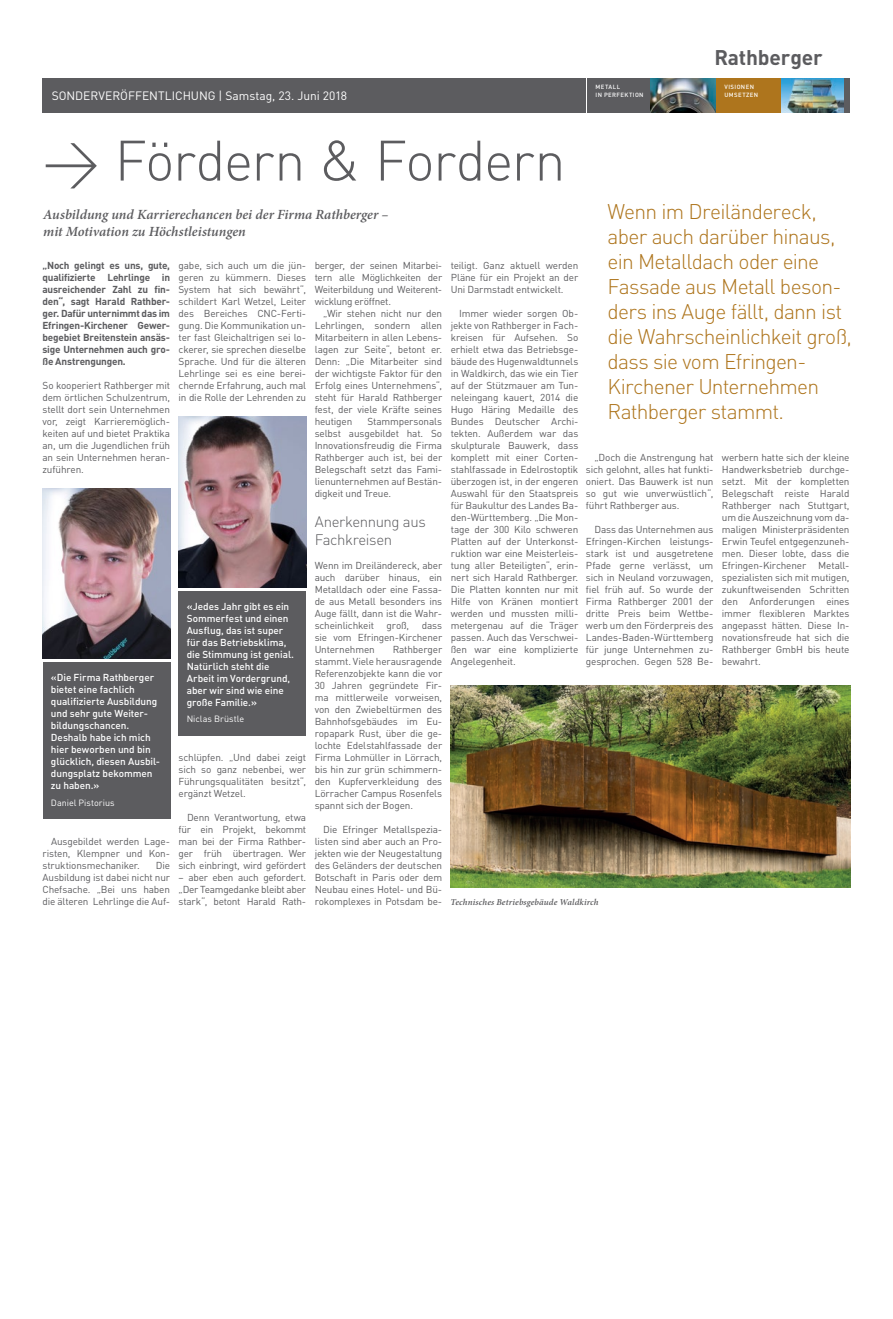
<style>
.page{position:relative;width:893px;height:1319px;background:#fff}
.page>*{position:absolute;margin:0;border:0;box-sizing:border-box;transform-origin:0 0}
.t1{font:300 56px "DIN";letter-spacing:-.03em;color:#5c5c5f}
.t2{font:300 21px/25px "DIN";letter-spacing:-.035em;color:#ae751d}
.t3{font:700 21px "DIN";letter-spacing:-.01em;color:#5c5c5f}
.t4{font:15px/18px "DIN Light Alternate";letter-spacing:-.03em;color:#5c5c5f}
.t5{font:italic 600 14px/16.8px "Minion Pro";color:#5c5c5f}
.t6{font:12px "DIN";letter-spacing:-.005em;color:#fff}
.t7{font:10px/12px "DIN";letter-spacing:-.015em;color:#5c5c5f;text-align:justify}
.t8{font:10px/12px "DIN Medium Alternate";letter-spacing:-.005em;color:#fff}
.t9{font:700 10px/12px "DIN";letter-spacing:-.025em;color:#5c5c5f;text-align:justify}
.t10{font:italic 600 9px "Minion Pro";letter-spacing:.015em;color:#5c5c5f}
.t11{font:9px "DIN";color:#fff}
.t12{font:500 6px/8px "DIN";letter-spacing:.07em;color:#fff}
</style>
<div class="page">
<div style="left:179px;top:591px;width:127px;height:145px;background:#5c5c5f"></div>
<img style="left:179px;top:417px;width:127px;height:170px">
<div style="left:43px;top:662px;width:127px;height:156px;background:#5c5c5f"></div>
<img style="left:43px;top:488px;width:127px;height:170px">
<img style="left:451px;top:685px;width:399px;height:202px">
<div style="left:587px;top:78px;width:65px;height:34px;background:#5c5c5f"></div>
<div style="left:43px;top:78px;width:543px;height:34px;background:#5c5c5f"></div>
<img style="left:780px;top:78px;width:64px;height:34px">
<img style="left:651px;top:78px;width:64px;height:34px">
<div style="left:716px;top:78px;width:64px;height:34px;background:#ae751d"></div>
<div style="left:844px;top:78px;width:6px;height:34px;background:#5c5c5f"></div>
<p class="t6" style="left:52px;top:88px;width:297px">SONDERVERÖFFENTLICHUNG | Samstag, 23. Juni 2018</p>
<h1 class="t1" style="left:43px;top:126px;width:525px">&gt; Fördern &amp; Fordern</h1>
<h2 class="t3" style="left:714px;top:44px;width:110px">Rathberger</h2>
<p class="t12" style="left:596px;top:82px;width:50px">METALL<br>IN PERFEKTION</p>
<p class="t12" style="left:724px;top:82px;width:35px">VISIONEN<br>UMSETZEN</p>
<h3 class="t5" style="left:43px;top:206px;width:347px">Ausbildung und Karrierechancen bei der Firma Rathberger – mit Motivation zu Höchstleistungen</h3>
<p class="t9" style="left:43px;top:259px;width:129px">„Noch gelingt es uns, gute, qualifizierte Lehrlinge in ausreichender Zahl zu fin&shy;den“, sagt Harald Rathber&shy;ger. Dafür unternimmt das im Efringen-Kirchener Gewer&shy;begebiet Breitenstein ansäs&shy;sige Unternehmen auch gro&shy;ße Anstrengungen.</p>
<p class="t7" style="left:43px;top:379px;width:129px">So kooperiert Rathberger mit dem örtlichen Schulzentrum, stellt dort sein Unternehmen vor, zeigt Karrieremöglich&shy;keiten auf und bietet Praktika an, um die Jugendlichen früh an sein Unternehmen heran&shy;zuführen.</p>
<p class="t8" style="left:51px;top:670px;width:111px">«Die Firma Rathberger bietet eine fachlich qualifizierte Ausbildung und sehr gute Weiter&shy;bildungschancen.<br>Deshalb habe ich mich hier beworben und bin glücklich, diesen Ausbil&shy;dungsplatz bekommen zu haben.»</p>
<p class="t11" style="left:51px;top:796px;width:65px">Daniel Pistorius</p>
<p class="t7" style="left:43px;top:835px;width:129px;text-indent:8px">Ausgebildet werden Lage&shy;risten, Klempner und Kon&shy;struktionsmechaniker.</p>
<p class="t7" style="left:43px;top:859px;width:129px;text-indent:113px">Die Ausbildung ist dabei nicht nur Chefsache. „Bei uns haben die älteren Lehrlinge die Auf-</p>
<p class="t7" style="left:179px;top:259px;width:129px">gabe, sich auch um die jün&shy;geren zu kümmern. Dieses System hat sich bewährt“, schildert Karl Wetzel, Leiter des Bereiches CNC-Ferti&shy;gung. Die Kommunikation un&shy;ter fast Gleichaltrigen sei lo&shy;ckerer, sie sprechen dieselbe Sprache. Und für die älteren Lehrlinge sei es eine berei&shy;chernde Erfahrung, auch mal in die Rolle der Lehrenden zu</p>
<p class="t8" style="left:187px;top:599px;width:109px">«Jedes Jahr gibt es ein<br>Sommerfest und einen<br>Ausflug, das ist super für das Betriebsklima, die Stimmung ist genial.<br>Natürlich steht die<br>Arbeit im Vordergrund, aber wir sind wie eine große Familie.»</p>
<p class="t11" style="left:187px;top:713px;width:59px">Niclas Brüstle</p>
<p class="t7" style="left:179px;top:751px;width:129px">schlüpfen. „Und dabei zeigt sich so ganz nebenbei, wer Führungsqualitäten besitzt“, ergänzt Wetzel.</p>
<p class="t7" style="left:179px;top:811px;width:129px;text-indent:8px">Denn Verantwortung, etwa für ein Projekt, bekommt man bei der Firma Rathber&shy;ger früh übertragen. Wer sich einbringt, wird gefördert</p>
<p class="t7" style="left:179px;top:871px;width:129px">– aber eben auch gefordert. „Der Teamgedanke bleibt aber stark“, betont Harald Rath-</p>
<p class="t7" style="left:315px;top:259px;width:129px">berger, der seinen Mitarbei&shy;tern alle Möglichkeiten der Weiterbildung und Weiterent&shy;wicklung eröffnet.</p>
<p class="t7" style="left:315px;top:307px;width:129px;text-indent:8px">„Wir stehen nicht nur den Lehrlingen, sondern allen Mitarbeitern in allen Lebens&shy;lagen zur Seite“, betont er.<br>Denn: „Die Mitarbeiter sind der wichtigste Faktor für den Erfolg eines Unternehmens“, steht für Harald Rathberger fest, der viele Kräfte seines heutigen</p>
<p class="t7" style="left:315px;top:415px;width:129px;text-indent:53px">Stammpersonals selbst ausgebildet hat. So Innovationsfreudig die Firma Rathberger auch ist, bei der Belegschaft setzt das Fami&shy;lienunternehmen auf Bestän&shy;digkeit und Treue.</p>
<h3 class="t4" style="left:315px;top:512px;width:113px">Anerkennung aus<br>Fachkreisen</h3>
<p class="t7" style="left:315px;top:559px;width:129px">Wenn im Dreiländereck, aber auch darüber hinaus, ein Metalldach oder eine Fassa&shy;de aus Metall besonders ins Auge fällt, dann ist die Wahr&shy;scheinlichkeit</p>
<p class="t7" style="left:387px;top:619px;width:24px">groß,</p>
<p class="t7" style="left:315px;top:619px;width:129px;text-indent:107px">dass sie vom Efringen-Kirchener Unternehmen</p>
<p class="t7" style="left:315px;top:643px;width:129px;text-indent:78px">Rathberger stammt. Viele herausragende Referenzobjekte kann die vor 30 Jahren gegründete Fir&shy;ma mittlerweile vorweisen, von den Zwiebeltürmen des Bahnhofsgebäudes im Eu&shy;ropapark Rust, über die ge&shy;lochte Edelstahlfassade der Firma Lohmüller in Lörrach, bis hin zur grün schimmern&shy;den Kupferverkleidung des Lörracher Campus Rosenfels spannt sich der Bogen.</p>
<p class="t7" style="left:315px;top:823px;width:129px;text-indent:8px">Die Efringer Metallspezia&shy;listen sind aber auch an Pro&shy;jekten wie der Neugestaltung des Geländers der deutschen Botschaft in Paris oder dem Neubau eines Hotel- und Bü&shy;rokomplexes in Potsdam be-</p>
<h2 class="t2" style="left:608px;top:198px;width:246px">Wenn im Dreiländereck, aber auch darüber hinaus, ein Metalldach oder eine<br>Fassade aus Metall beson&shy;ders ins Auge fällt, dann ist die Wahrscheinlichkeit groß, dass sie vom Efringen-<br>Kirchener Unternehmen<br>Rathberger stammt.</h2>
<p class="t7" style="left:451px;top:259px;width:129px">teiligt. Ganz aktuell werden Pläne für ein Projekt an der Uni Darmstadt entwickelt.</p>
<p class="t7" style="left:451px;top:307px;width:129px;text-indent:8px">Immer wieder sorgen Ob&shy;jekte von Rathberger in Fach&shy;kreisen für Aufsehen. So erhielt etwa das Betriebsge&shy;bäude des Hugenwaldtunnels in Waldkirch, das wie ein Tier auf der Stützmauer am Tun&shy;neleingang kauert, 2014 die Hugo Häring Medaille des Bundes Deutscher Archi&shy;tekten. Außerdem war das skulpturale Bauwerk, dass komplett mit einer Corten&shy;stahlfassade in Edelrostoptik überzogen ist, in der engeren Auswahl für den Staatspreis für Baukultur des Landes Ba&shy;den-Württemberg. „Die Mon&shy;tage der 300 Kilo schweren Platten auf der Unterkonst&shy;ruktion war eine Meisterleis&shy;tung aller Beteiligten“, erin&shy;nert sich Harald Rathberger.<br>Die Platten konnten nur mit Hilfe von Kränen montiert werden und mussten milli&shy;metergenau auf die Träger passen. Auch das Verschwei&shy;ßen war eine komplizierte Angelegenheit.</p>
<p class="t7" style="left:722px;top:451px;width:129px">werbern hatte sich der kleine Handwerksbetrieb durchge&shy;setzt. Mit der kompletten Belegschaft reiste Harald Rathberger nach Stuttgart, um die Auszeichnung vom da&shy;maligen Ministerpräsidenten Erwin Teufel entgegenzuneh&shy;men. Dieser lobte, dass die Efringen-Kirchener Metall&shy;spezialisten sich mit mutigen, zukunftweisenden Schritten den Anforderungen eines immer flexibleren Marktes angepasst hätten. Diese In&shy;novationsfreude hat sich die Rathberger GmbH bis heute bewahrt.</p>
<p class="t7" style="left:586px;top:451px;width:129px;text-indent:8px">„Doch die Anstrengung hat sich gelohnt, alles hat funkti&shy;oniert. Das Bauwerk ist nun so gut wie unverwüstlich“, führt Rathberger aus.</p>
<p class="t7" style="left:586px;top:523px;width:129px;text-indent:8px">Dass das Unternehmen aus Efringen-Kirchen leistungs&shy;stark ist und ausgetretene Pfade gerne verlässt, um sich in Neuland vorzuwagen, fiel früh auf. So wurde der Firma Rathberger 2001 der dritte Preis beim Wettbe&shy;werb um den Förderpreis des Landes-Baden-Württemberg für junge Unternehmen zu&shy;gesprochen. Gegen 528 Be-</p>
<p class="t10" style="left:450px;top:895px;width:149px">Technisches Betriebsgebäude Waldkirch</p>
</div>
